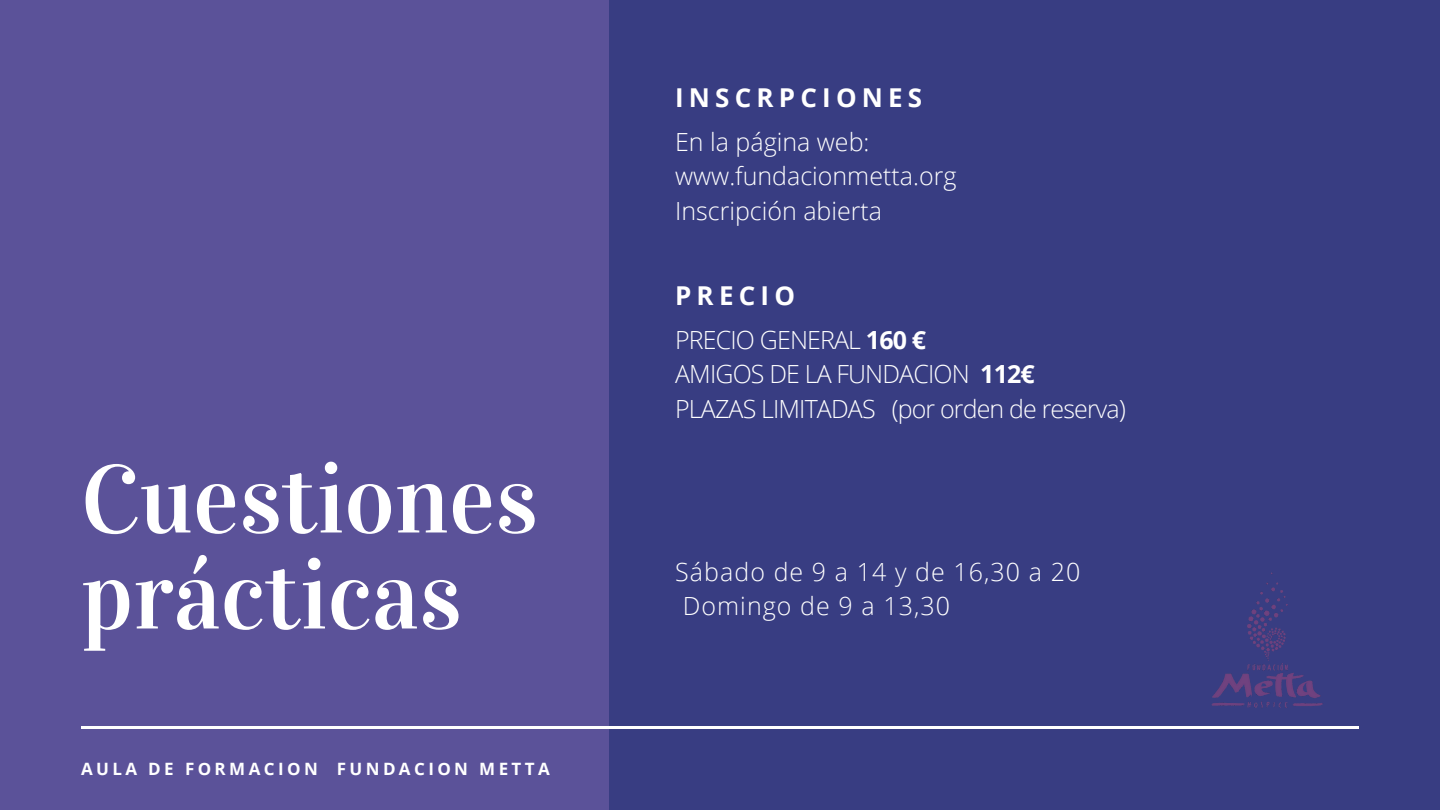
<style>
.page{position:relative;width:1440px;height:810px;background:#5b5299}
.page>*{position:absolute;margin:0;border:0;box-sizing:border-box;transform-origin:0 0}
.t1{font:96px/96px "Vidaloka";color:#fff}
.t2{font:700 26px "Open Sans";letter-spacing:.2em;color:#fff}
.t3{font:300 25px/34.5px "Open Sans";letter-spacing:-.035em;color:#fff}
.t4{font:300 25px/34.5px "Open Sans";color:#fff}
.t5{font:300 25px/34.5px "Open Sans";letter-spacing:.045em;color:#fff}
.t6{font:700 17px "Open Sans";letter-spacing:.2em;color:#fff}
.s1{font-weight:700}
</style>
<div class="page">
<div style="left:609px;top:0;width:831px;height:810px;background:#383d82"></div>
<hr style="left:81px;top:726px;width:1278px;height:2px;background:#fff">
<img style="left:1108px;top:572px;width:251px;height:157px">
<h1 class="t1" style="left:81px;top:452px;width:458px">Cuestiones prácticas</h1>
<p class="t6" style="left:81px;top:757px;width:470px">AULA DE FORMACION FUNDACION METTA</p>
<p class="t2" style="left:675px;top:79px;width:249px">INSCRPCIONES</p>
<p class="t4" style="left:675px;top:124px;width:283px">En la página web: www.fundacionmetta.org<br>Inscripción abierta</p>
<p class="t2" style="left:675px;top:277px;width:121px">PRECIO</p>
<p class="t3" style="left:675px;top:322px;width:452px">PRECIO GENERAL <span class="s1">160 €<br></span>AMIGOS DE LA FUNDACION <span class="s1">112€<br></span>PLAZAS LIMITADAS (por orden de reserva)</p>
<p class="t5" style="left:683px;top:554px;width:399px;text-indent:-8px">Sábado de 9 a 14 y de 16,30 a 20<br>Domingo de 9 a 13,30</p>
</div>
